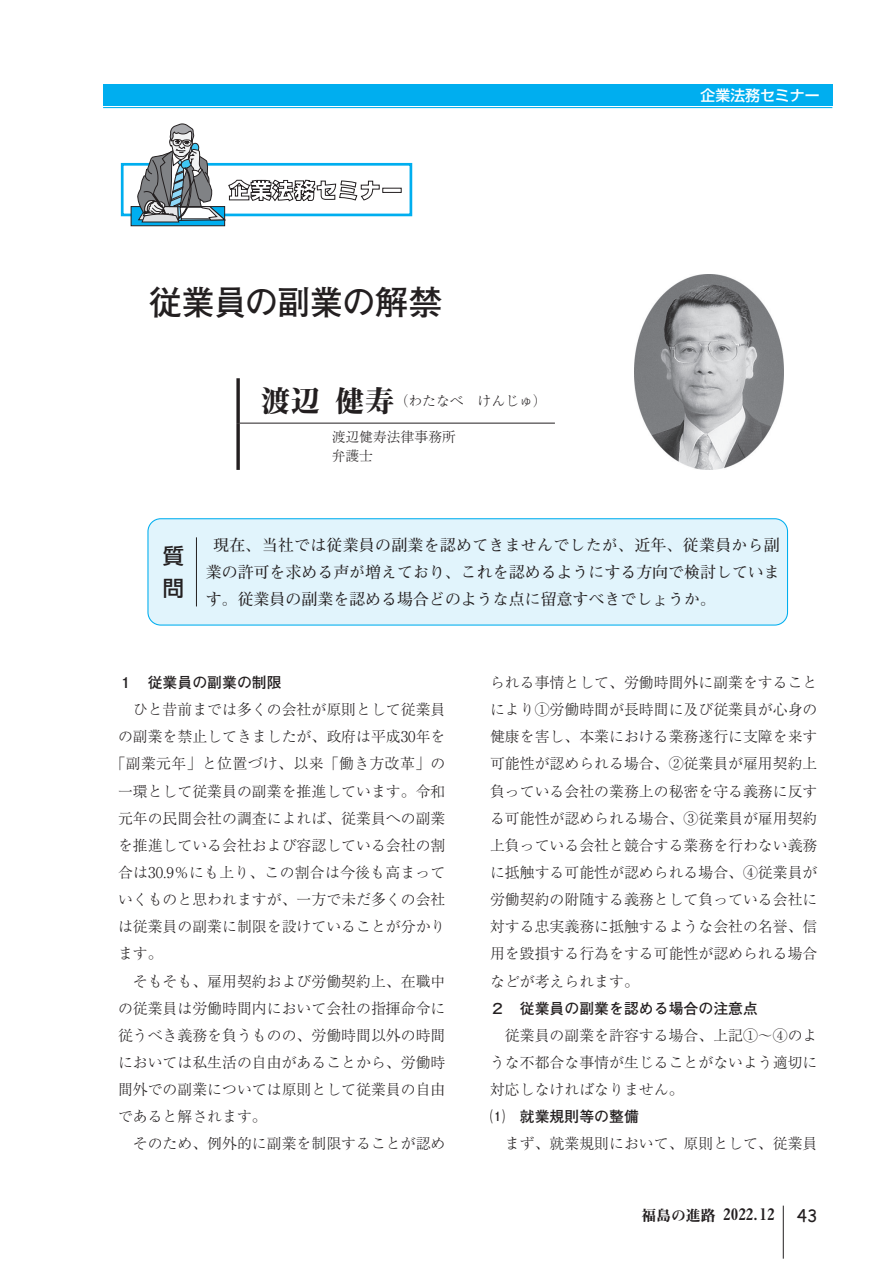
<style>
.page{position:relative;width:893px;height:1263px;background:#fff}
.page>*{position:absolute;margin:0;border:0;box-sizing:border-box;transform-origin:0 0}
.t1{font:700 34.05px "Futo Go B101 Pr 6";letter-spacing:-.025em;color:#231f20}
.t2{font:500 21.3px/32px "Shin Go Pr 6";color:#231f20}
.t3{font:16.95px "Comic Sans MS";color:#231f20}
.t4{font:700 15.9px/26.5px "Futo Min A101 Pr 6";color:#231f20;text-align:justify}
.t5{font:15.9px "Midashi Min Pr 6 MA31";color:#231f20;scale:.95 1}
.t6{font:300 14.85px/27.2px "Ryumin Pr 6";color:#231f20;text-align:justify}
.t7{font:700 14.85px "Futo Go B101 Pr 6";color:#231f20}
.t8{font:500 14.85px "Shin Go Pr 6";color:#fff}
.t9{font:300 13.8px/19.2px "Ryumin Pr 6";color:#231f20}
.s1{font-family:"Midashi Min Pr 6 MA31";font-weight:400;font-size:29.7px}
.s2{font-size:14.85px}
</style>
<div class="page">
<div style="left:103px;top:84px;width:729px;height:22px;background:#00aeef"></div>
<hr style="left:103px;top:107px;width:729px;height:1px;background:#00aeef">
<hr style="left:783px;top:1205px;width:1px;height:53px;background:#231f20">
<hr style="left:240px;top:423px;width:315px;height:1px;background:#231f20">
<svg style="left:236px;top:378px;width:4px;height:45px"></svg>
<svg style="left:236px;top:423px;width:4px;height:47px"></svg>
<div style="left:121px;top:163px;width:291px;height:53px;border:3px solid #00aeef"></div>
<svg style="left:131px;top:206px;width:94px;height:20px"></svg>
<svg style="left:137px;top:124px;width:243px;height:98px"></svg>
<svg style="left:382px;top:188px;width:20px;height:5px"></svg>
<img style="left:634px;top:274px;width:149px;height:196px">
<div style="left:148px;top:519px;width:639px;height:106px;background:#e1f4fc;border-radius:13px"></div>
<div style="left:147px;top:518px;width:641px;height:108px;border:1px solid #00aeef;border-radius:13px"></div>
<hr style="left:196px;top:537px;width:1px;height:69px;background:#231f20">
<h1 class="t1" style="left:148px;top:275px;width:295px">従業員の副業の解禁</h1>
<p class="t9" style="left:261px;top:390px;width:287px"><span class="s1">渡辺健寿</span>（わたなべ　けんじゅ）</p>
<p class="t9" style="left:332px;top:427px;width:126px">渡辺健寿法律事務所弁護士</p>
<p class="t8" style="left:701px;top:83px;width:121px">企業法務セミナー</p>
<h2 class="t2" style="left:163px;top:539px;width:22px">質問</h2>
<p class="t4" style="left:206px;top:531px;width:576px;text-indent:7px">現在、当社では従業員の副業を認めてきませんでしたが、近年、従業員から副業の許可を求める声が増えており、これを認めるようにする方向で検討しています。従業員の副業を認める場合どのような点に留意すべきでしょうか。</p>
<p class="t7" style="left:118px;top:670px;width:165px">１　従業員の副業の制限</p>
<p class="t6" style="left:118px;top:695px;width:329px;text-align:left">　ひと昔前までは多くの会社が原則として従業員の副業を禁止してきましたが、政府は平成30年を｢副業元年｣と位置づけ、以来｢働き方改革｣の一環として従業員の副業を推進しています。令和元年の民間会社の調査によれば、従業員への副業を推進している会社および容認している会社の割合は30.9％にも上り、この割合は今後も高まっていくものと思われますが、一方で未だ多くの会社は従業員の副業に制限を設けていることが分かります。<br>　そもそも、雇用契約および労働契約上、在職中の従業員は労働時間内において会社の指揮命令に従うべき義務を負うものの、労働時間以外の時間においては私生活の自由があることから、労働時間外での副業については原則として従業員の自由であると解されます。<br>　そのため、例外的に副業を制限することが認め</p>
<p class="t6" style="left:490px;top:668px;width:329px">られる事情として、労働時間外に副業をすることにより①労働時間が長時間に及び従業員が心身の健康を害し、本業における業務遂行に支障を来す可能性が認められる場合、②従業員が雇用契約上負っている会社の業務上の秘密を守る義務に反する可能性が認められる場合、③従業員が雇用契約上負っている会社と競合する業務を行わない義務に抵触する可能性が認められる場合、④従業員が労働契約の附随する義務として負っている会社に対する忠実義務に抵触するような会社の名誉、信用を毀損する行為をする可能性が認められる場合などが考えられます。</p>
<p class="t7" style="left:490px;top:996px;width:269px">２　従業員の副業を認める場合の注意点</p>
<p class="t6" style="left:490px;top:1021px;width:329px">　従業員の副業を許容する場合、上記①～④のような不都合な事情が生じることがないよう適切に対応しなければなりません。</p>
<p class="t7" style="left:490px;top:1105px;width:150px">⑴　就業規則等の整備</p>
<p class="t6" style="left:490px;top:1129px;width:329px">　まず、就業規則において、原則として、従業員</p>
<p class="t5" style="left:641px;top:1202px;width:142px"><span class="s2">福島の進路</span> 2022. 12</p>
<p class="t3" style="left:797px;top:1203px;width:22px">43</p>
</div>
